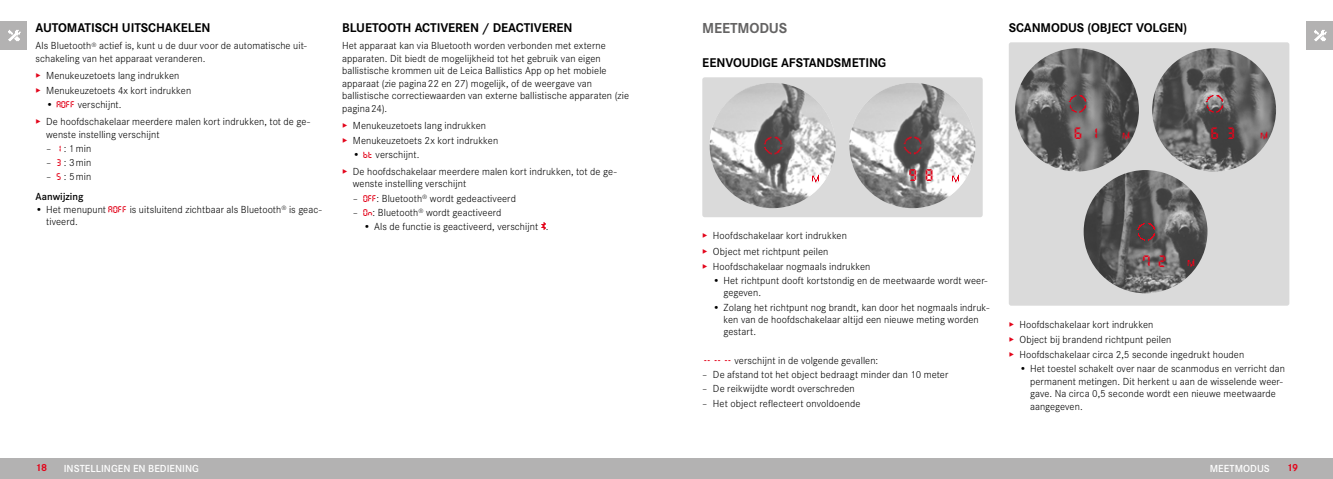
<style>
.page{position:relative;width:1333px;height:479px;background:#fff}
.page>*{position:absolute;margin:0;border:0;box-sizing:border-box;transform-origin:0 0}
.t1{font:17.25px "Digital Dismay";color:#e3051b}
.t2{font:16.88px "Digital Dismay";color:#e3051b}
.Heading____Chapter{font:700 15px "Corporate S";letter-spacing:-.015em;color:#646363}
.Heading____Heading_01{font:700 13.12px "Corporate S";letter-spacing:-.005em;color:#000}
.Text____Body_Text{font:300 10.62px/12.4px "Corporate S";letter-spacing:.005em;color:#000}
.t3{font:600 10.62px "Corporate S";letter-spacing:.005em;color:#fff}
.Heading____Note_Heading{font:600 10.62px "Corporate S";color:#000}
.t4{font:700 10.62px "Corporate S";color:#e3051b}
.s1{color:#e3051b}
.s2{font-family:"Digital Dismay";font-weight:400;font-size:10px;color:#e3051b}
</style>
<div class="page">
<div style="left:0;top:21px;width:27px;height:29px;background:#b3b2b2"></div>
<img style="left:8px;top:30px;width:13px;height:11px">
<div style="left:1306px;top:21px;width:26px;height:29px;background:#b3b2b2"></div>
<img style="left:1314px;top:30px;width:12px;height:11px">
<div style="left:666px;top:457px;width:666px;height:21px;background:#b3b2b2"></div>
<div style="left:0;top:457px;width:666px;height:21px;background:#b3b2b2"></div>
<div style="left:702px;top:77px;width:280px;height:140px;background:#dadada;border-radius:2px"></div>
<img style="left:709px;top:83px;width:126px;height:125px">
<img style="left:849px;top:83px;width:126px;height:125px">
<img style="left:762px;top:135px;width:26px;height:25px">
<img style="left:902px;top:135px;width:20px;height:20px">
<img style="left:807px;top:173px;width:15px;height:11px">
<img style="left:948px;top:173px;width:14px;height:11px">
<div style="left:1008px;top:42px;width:281px;height:263px;background:#dadada;border-radius:2px"></div>
<img style="left:1015px;top:48px;width:123px;height:123px;border-radius:62px">
<img style="left:1152px;top:48px;width:123px;height:123px;border-radius:62px">
<img style="left:1083px;top:170px;width:124px;height:123px;border-radius:62px">
<img style="left:1067px;top:94px;width:20px;height:20px">
<img style="left:1204px;top:94px;width:20px;height:20px">
<img style="left:1135px;top:222px;width:20px;height:20px">
<img style="left:1118px;top:130px;width:14px;height:11px">
<img style="left:1183px;top:258px;width:14px;height:11px">
<img style="left:1256px;top:130px;width:14px;height:11px">
<svg style="left:541px;top:222px;width:5px;height:8px"></svg>
<p class="Heading____Heading_01" style="left:35px;top:17px;width:177px">AUTOMATISCH UITSCHAKELEN</p>
<p class="Text____Body_Text" style="left:35px;top:39px;width:273px">Als Bluetooth<sup>®</sup> actief is, kunt u de duur voor de automatische uit&shy;schakeling van het apparaat veranderen.</p>
<p class="Text____Body_Text" style="left:35px;top:68px;width:145px"><span class="s1">▸</span> Menukeuzetoets lang indrukken</p>
<p class="Text____Body_Text" style="left:35px;top:83px;width:157px"><span class="s1">▸</span> Menukeuzetoets 4x kort indrukken</p>
<p class="Text____Body_Text" style="left:46px;top:98px;width:77px">• <span class="s2">AOFF</span> verschijnt.</p>
<p class="Text____Body_Text" style="left:46px;top:115px;width:265px;text-indent:-11px"><span class="s1">▸</span> De hoofdschakelaar meerdere malen kort indrukken, tot de ge&shy;wenste instelling verschijnt</p>
<p class="Text____Body_Text" style="left:46px;top:141px;width:47px">– <span class="s2">1</span> : 1min</p>
<p class="Text____Body_Text" style="left:46px;top:156px;width:47px">– <span class="s2">3</span> : 3min</p>
<p class="Text____Body_Text" style="left:46px;top:170px;width:47px">– <span class="s2">5</span> : 5min</p>
<p class="Heading____Note_Heading" style="left:35px;top:189px;width:49px">Aanwijzing</p>
<p class="Text____Body_Text" style="left:46px;top:202px;width:277px;text-indent:-11px">• Het menupunt <span class="s2">AOFF</span> is uitsluitend zichtbaar als Bluetooth<sup>®</sup> is geac&shy;tiveerd.</p>
<p class="Heading____Heading_01" style="left:342px;top:17px;width:232px">BLUETOOTH ACTIVEREN / DEACTIVEREN</p>
<p class="Text____Body_Text" style="left:342px;top:39px;width:288px">Het apparaat kan via Bluetooth worden verbonden met externe apparaten. Dit biedt de mogelijkheid tot het gebruik van eigen ballistische krommen uit de Leica Ballistics App op het mobiele apparaat (zie pagina22 en 27) mogelijk, of de weergave van ballistische correctiewaarden van externe ballistische apparaten (zie pagina24).</p>
<p class="Text____Body_Text" style="left:342px;top:118px;width:145px"><span class="s1">▸</span> Menukeuzetoets lang indrukken</p>
<p class="Text____Body_Text" style="left:342px;top:133px;width:158px"><span class="s1">▸</span> Menukeuzetoets 2x kort indrukken</p>
<p class="Text____Body_Text" style="left:353px;top:147px;width:68px">• <span class="s2">BT</span> verschijnt.</p>
<p class="Text____Body_Text" style="left:353px;top:164px;width:265px;text-indent:-11px"><span class="s1">▸</span> De hoofdschakelaar meerdere malen kort indrukken, tot de ge&shy;wenste instelling verschijnt</p>
<p class="Text____Body_Text" style="left:353px;top:191px;width:165px">– <span class="s2">OFF</span>: Bluetooth<sup>®</sup> wordt gedeactiveerd</p>
<p class="Text____Body_Text" style="left:353px;top:205px;width:150px">– <span class="s2">ON</span>: Bluetooth<sup>®</sup> wordt geactiveerd</p>
<p class="Text____Body_Text" style="left:363px;top:219px;width:186px">• Als de functie is geactiveerd, verschijnt .</p>
<p class="Heading____Chapter" style="left:702px;top:16px;width:86px">MEETMODUS</p>
<p class="Heading____Heading_01" style="left:702px;top:52px;width:185px">EENVOUDIGE AFSTANDSMETING</p>
<p class="Heading____Heading_01" style="left:1008px;top:17px;width:180px">SCANMODUS (OBJECT VOLGEN)</p>
<p class="t1" style="left:909px;top:166px;width:25px">9 8</p>
<p class="t2" style="left:1074px;top:124px;width:25px">6 1</p>
<p class="t2" style="left:1211px;top:124px;width:25px">6 3</p>
<p class="Text____Body_Text" style="left:702px;top:229px;width:146px"><span class="s1">▸</span> Hoofdschakelaar kort indrukken</p>
<p class="Text____Body_Text" style="left:702px;top:244px;width:128px"><span class="s1">▸</span> Object met richtpunt peilen</p>
<p class="Text____Body_Text" style="left:702px;top:259px;width:170px"><span class="s1">▸</span> Hoofdschakelaar nogmaals indrukken</p>
<p class="Text____Body_Text" style="left:723px;top:273px;width:265px;text-indent:-11px">• Het richtpunt dooft kortstondig en de meetwaarde wordt weer&shy;gegeven.</p>
<p class="Text____Body_Text" style="left:723px;top:300px;width:267px;text-indent:-11px">• Zolang het richtpunt nog brandt, kan door het nogmaals indruk&shy;ken van de hoofdschakelaar altijd een nieuwe meting worden gestart.</p>
<p class="Text____Body_Text" style="left:703px;top:353px;width:176px"><span class="s2">- - -</span> verschijnt in de volgende gevallen:</p>
<p class="Text____Body_Text" style="left:702px;top:367px;width:247px">– De afstand tot het object bedraagt minder dan 10 meter</p>
<p class="Text____Body_Text" style="left:702px;top:382px;width:154px">– De reikwijdte wordt overschreden</p>
<p class="Text____Body_Text" style="left:702px;top:396px;width:160px">– Het object reflecteert onvoldoende</p>
<p class="t2" style="left:1143px;top:252px;width:25px">7 2</p>
<p class="Text____Body_Text" style="left:1008px;top:317px;width:146px"><span class="s1">▸</span> Hoofdschakelaar kort indrukken</p>
<p class="Text____Body_Text" style="left:1008px;top:332px;width:164px"><span class="s1">▸</span> Object bij brandend richtpunt peilen</p>
<p class="Text____Body_Text" style="left:1008px;top:347px;width:237px"><span class="s1">▸</span> Hoofdschakelaar circa 2,5 seconde ingedrukt houden</p>
<p class="Text____Body_Text" style="left:1030px;top:361px;width:256px;text-indent:-11px">• Het toestel schakelt over naar de scanmodus en verricht dan permanent metingen. Dit herkent u aan de wisselende weer&shy;gave. Na circa 0,5 seconde wordt een nieuwe meetwaarde aangegeven.</p>
<p class="t4" style="left:35px;top:459px;width:13px">18</p>
<p class="t3" style="left:64px;top:459px;width:137px">INSTELLINGEN EN BEDIENING</p>
<p class="t3" style="left:1209px;top:459px;width:62px">MEETMODUS</p>
<p class="t4" style="left:1286px;top:459px;width:13px">19</p>
</div>
